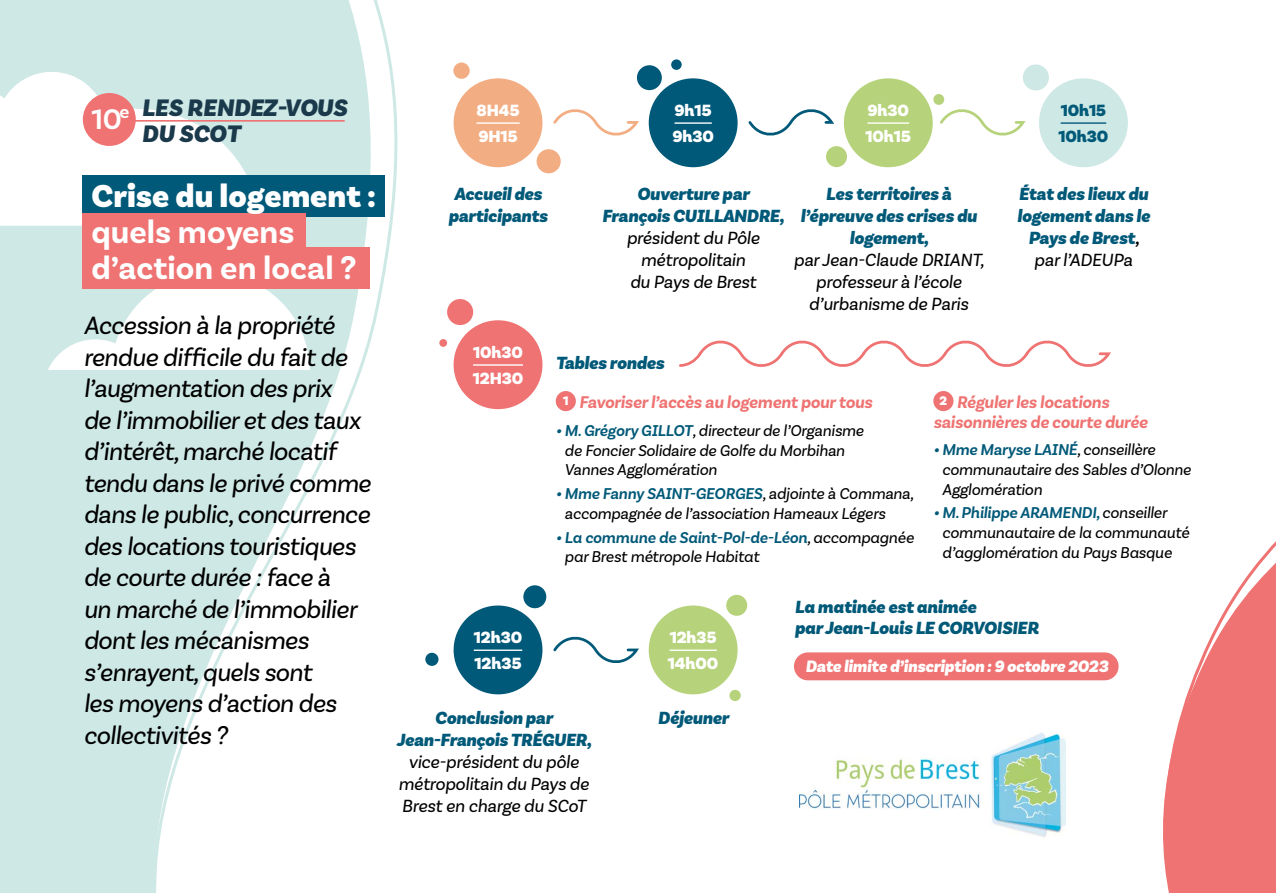
<style>
.page{position:relative;width:1276px;height:893px;background:#fff}
.page>*{position:absolute;margin:0;border:0;box-sizing:border-box;transform-origin:0 0}
.t1{font:700 33.3px/36.2px "Basic Sans";color:#fff}
.t2{font:900 33.3px "Basic Sans";color:#fff}
.t3{font:600 29.85px "Basic Sans";color:#fff}
.t4{font:italic 26.25px/31.5px "Basic Sans";letter-spacing:-.02em;color:#000}
.t5{font:italic 900 25.05px/26px "Basic Sans";color:#1a394b}
.t6{font:italic 900 18.45px/21.9px "Basic Sans";letter-spacing:-.01em;color:#005978;text-align:center}
.t7{font:italic 18.45px/21.9px "Basic Sans";letter-spacing:-.01em;color:#000;text-align:center}
.t8{font:italic 700 17.85px/19.2px "Basic Sans";letter-spacing:-.01em;color:#ee7372}
.t9{font:italic 900 17.4px "Basic Sans";letter-spacing:-.01em;color:#fff}
.t10{font:900 17.1px/25.8px "Basic Sans";letter-spacing:-.01em;color:#fff}
.t11{font:900 17.1px/25.8px "Basic Sans";letter-spacing:-.01em;color:#005978}
.t12{font:italic 16.5px/19.8px "Basic Sans";letter-spacing:-.01em;color:#000}
.s1{font-weight:600;color:#000}
.s2{font-weight:400;color:#000}
.s3{font-weight:600;color:#005978}
</style>
<div class="page">
<div style="left:453px;top:605px;width:89px;height:89px;background:#005978;border-radius:50%"></div>
<hr style="left:474px;top:649px;width:48px;height:2px;background:#fff">
<div style="left:649px;top:605px;width:88px;height:89px;background:#b6d37b;border-radius:50%"></div>
<hr style="left:669px;top:649px;width:48px;height:2px;background:#fff">
<svg style="left:553px;top:636px;width:86px;height:27px"></svg>
<div style="left:523px;top:585px;width:23px;height:23px;background:#005978;border-radius:50%"></div>
<div style="left:425px;top:653px;width:13px;height:13px;background:#005978;border-radius:50%"></div>
<div style="left:726px;top:595px;width:21px;height:21px;background:#b6d37b;border-radius:50%"></div>
<div style="left:453px;top:320px;width:89px;height:89px;background:#ee7372;border-radius:50%"></div>
<hr style="left:473px;top:364px;width:50px;height:2px;background:#fff">
<div style="left:556px;top:391px;width:20px;height:20px;background:#ee7372;border-radius:50%"></div>
<div style="left:933px;top:391px;width:20px;height:20px;background:#ee7372;border-radius:50%"></div>
<svg style="left:679px;top:340px;width:432px;height:27px"></svg>
<div style="left:447px;top:299px;width:26px;height:26px;background:#ee7372;border-radius:50%"></div>
<div style="left:439px;top:339px;width:8px;height:8px;background:#ee7372;border-radius:50%"></div>
<div style="left:729px;top:690px;width:12px;height:11px;background:#b6d37b;border-radius:50%"></div>
<div style="left:453px;top:63px;width:17px;height:16px;background:#f3ad83;border-radius:50%"></div>
<div style="left:453px;top:78px;width:89px;height:89px;background:#f3ad83;border-radius:50%"></div>
<hr style="left:476px;top:122px;width:44px;height:2px;background:#fff">
<div style="left:649px;top:78px;width:88px;height:89px;background:#005978;border-radius:50%"></div>
<hr style="left:674px;top:122px;width:38px;height:2px;background:#fff">
<div style="left:844px;top:78px;width:88px;height:89px;background:#b6d37b;border-radius:50%"></div>
<hr style="left:867px;top:122px;width:42px;height:2px;background:#fff">
<div style="left:1039px;top:78px;width:89px;height:89px;background:#cde8e5;border-radius:50%"></div>
<hr style="left:1060px;top:122px;width:46px;height:2px;background:#005978">
<svg style="left:553px;top:109px;width:86px;height:27px"></svg>
<svg style="left:748px;top:109px;width:86px;height:27px"></svg>
<svg style="left:940px;top:109px;width:86px;height:27px"></svg>
<div style="left:536px;top:149px;width:25px;height:24px;background:#f3ad83;border-radius:50%"></div>
<div style="left:637px;top:65px;width:25px;height:25px;background:#005978;border-radius:50%"></div>
<div style="left:826px;top:146px;width:21px;height:21px;background:#b6d37b;border-radius:50%"></div>
<div style="left:1023px;top:64px;width:26px;height:27px;background:#cde8e5;border-radius:50%"></div>
<div style="left:933px;top:94px;width:11px;height:11px;background:#b6d37b;border-radius:50%"></div>
<div style="left:671px;top:59px;width:10px;height:11px;background:#005978;border-radius:50%"></div>
<svg style="left:0;top:0;width:435px;height:893px"></svg>
<div style="left:82px;top:175px;width:303px;height:42px;background:#005978"></div>
<div style="left:82px;top:214px;width:223px;height:41px;background:#ee7372"></div>
<div style="left:82px;top:248px;width:287px;height:41px;background:#ee7372"></div>
<svg style="left:1163px;top:541px;width:113px;height:352px"></svg>
<img style="left:799px;top:731px;width:266px;height:106px">
<div style="left:794px;top:652px;width:324px;height:28px;background:#ee7372;border-radius:14px"></div>
<h2 class="t3" style="left:91px;top:101px;width:40px">10<sup>e</sup></h2>
<h3 class="t5" style="left:142px;top:95px;width:207px">LES RENDEZ-VOUS<br>DU SCOT</h3>
<h1 class="t2" style="left:91px;top:175px;width:286px">Crise du logement :</h1>
<h1 class="t1" style="left:91px;top:214px;width:266px">quels moyens d’action en local ?</h1>
<p class="t4" style="left:84px;top:310px;width:289px">Accession à la propriété rendue difficile du fait de l’augmentation des prix<br>de l’immobilier et des taux d’intérêt, marché locatif tendu dans le privé comme dans le public, concurrence des locations touristiques de courte durée : face à<br>un marché de l’immobilier dont les mécanismes s’enrayent, quels sont<br>les moyens d’action des collectivités ?</p>
<p class="t10" style="left:476px;top:98px;width:45px">8H45<br>9H15</p>
<p class="t10" style="left:672px;top:98px;width:43px">9h15<br>9h30</p>
<p class="t10" style="left:865px;top:98px;width:47px">9h30<br>10h15</p>
<p class="t11" style="left:1058px;top:98px;width:51px">10h15<br>10h30</p>
<p class="t6" style="left:448px;top:184px;width:101px">Accueil des participants</p>
<p class="t6" style="left:602px;top:184px;width:184px">Ouverture par<br>François CUILLANDRE,</p>
<p class="t7" style="left:627px;top:227px;width:134px">président du Pôle métropolitain<br>du Pays de Brest</p>
<p class="t6" style="left:800px;top:184px;width:178px">Les territoires à l’épreuve des crises du logement,</p>
<p class="t7" style="left:794px;top:249px;width:192px">par Jean-Claude DRIANT, professeur à l’école d’urbanisme de Paris</p>
<p class="t6" style="left:1017px;top:184px;width:134px">État des lieux du logement dans le<br>Pays de Brest<span class="s1">, </span><span class="s2">par l’ADEUPa</span></p>
<p class="t10" style="left:473px;top:340px;width:52px">10h30<br>12H30</p>
<p class="t6" style="left:556px;top:353px;width:110px">Tables rondes</p>
<p class="t8" style="left:563px;top:393px;width:311px"><sup>1</sup> Favoriser l’accès au logement pour tous</p>
<p class="t12" style="left:564px;top:420px;width:301px;text-indent:-9px"><span class="s3">• M. Grégory GILLOT</span>, directeur de l’Organisme de Foncier Solidaire de Golfe du Morbihan<br>Vannes Agglomération</p>
<p class="t12" style="left:564px;top:484px;width:351px;text-indent:-9px"><span class="s3">• Mme Fanny SAINT-GEORGES</span>, adjointe à Commana, accompagnée de l’association Hameaux Légers</p>
<p class="t12" style="left:564px;top:527px;width:351px;text-indent:-9px"><span class="s3">• La commune de Saint-Pol-de-Léon</span>, accompagnée par Brest métropole Habitat</p>
<p class="t8" style="left:933px;top:393px;width:216px;text-indent:6px"><sup>2</sup> Réguler les locations saisonnières de courte durée</p>
<p class="t12" style="left:942px;top:440px;width:250px;text-indent:-9px"><span class="s3">• Mme Maryse LAINÉ</span>, conseillère communautaire des Sables d’Olonne<br>Agglomération</p>
<p class="t12" style="left:942px;top:503px;width:249px;text-indent:-9px"><span class="s3">• M. Philippe ARAMENDI,</span> conseiller communautaire de la communauté d’agglomération du Pays Basque</p>
<p class="t10" style="left:474px;top:625px;width:50px">12h30<br>12h35</p>
<p class="t10" style="left:668px;top:625px;width:52px">12h35<br>14h00</p>
<p class="t6" style="left:396px;top:708px;width:197px">Conclusion par<br>Jean-François TRÉGUER,</p>
<p class="t7" style="left:398px;top:751px;width:192px">vice-président du pôle métropolitain du Pays de<br>Brest en charge du SCoT</p>
<p class="t6" style="left:658px;top:708px;width:72px">Déjeuner</p>
<p class="t6" style="left:795px;top:597px;width:245px;line-height:20.5px;text-align:left">La matinée est animée<br>par Jean-Louis LE CORVOISIER</p>
<p class="t9" style="left:805px;top:656px;width:304px">Date limite d’inscription : 9 octobre 2023</p>
</div>
